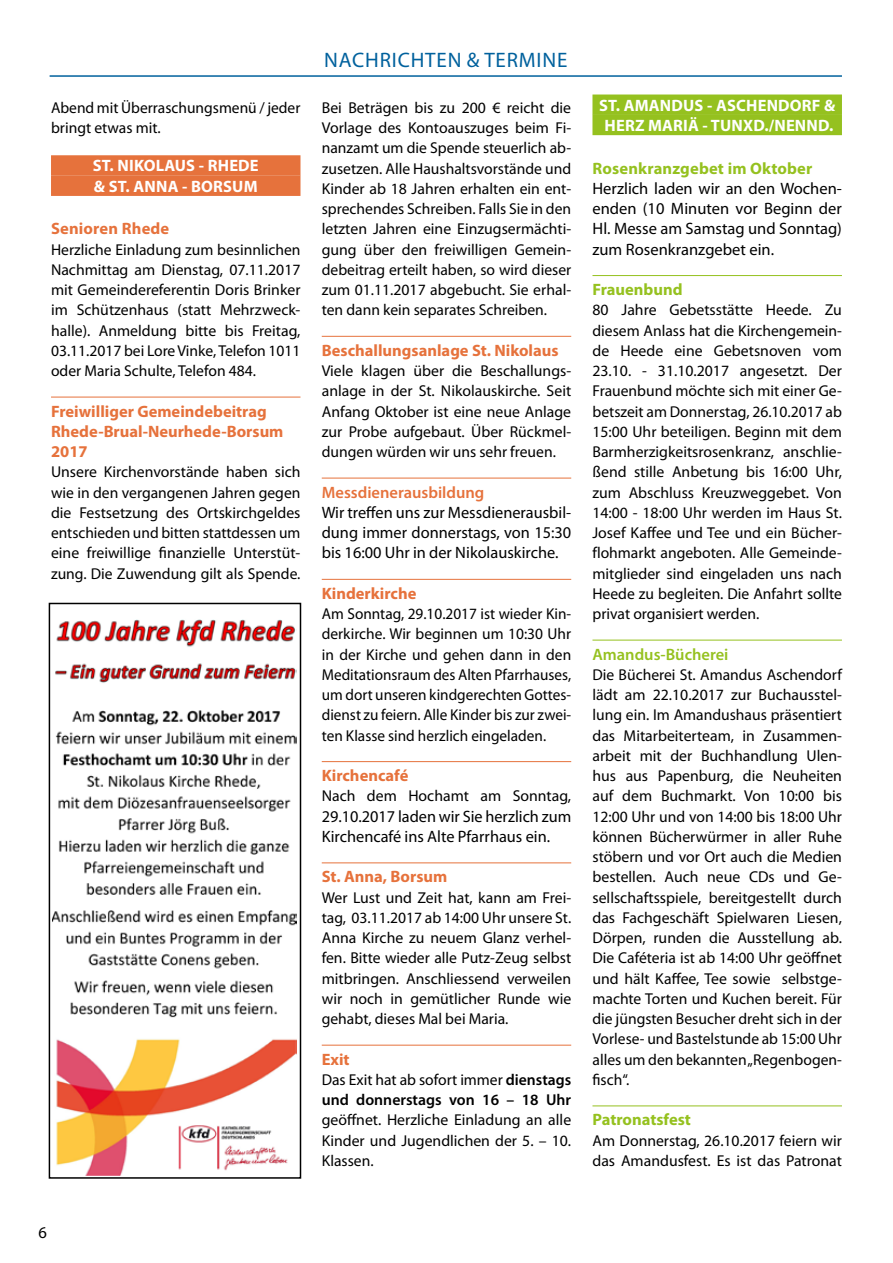
<style>
.page{position:relative;width:893px;height:1263px;background:#fff}
.page>*{position:absolute;margin:0;border:0;box-sizing:border-box;transform-origin:0 0}
.t1{font:21px "Myriad Pro";letter-spacing:.04em;color:#00619d}
.t2{font:16.5px/20.2px "Myriad Pro";color:#000;text-align:justify}
.t3{font:700 16.5px/20.2px "Myriad Pro";color:#e6723c}
.t4{font:700 16.5px/20.2px "Myriad Pro";letter-spacing:.01em;color:#fff}
.t5{font:700 16.5px "Myriad Pro";color:#95c11f}
.t6{font:600 16.5px "Myriad Pro";color:#e6723c}
.t7{font:600 16.5px "Myriad Pro";color:#95c11f}
.t8{font:15.75px/20.2px "Myriad Pro";color:#000;text-align:justify}
.t9{font:600 15.75px/20.2px "Myriad Pro";color:#000}
.s1{font-weight:400}
</style>
<div class="page">
<div style="left:51px;top:155px;width:249px;height:21px;background:#e6723c"></div>
<div style="left:51px;top:176px;width:249px;height:20px;background:#e6723c"></div>
<hr style="left:51px;top:397px;width:249px;height:1px;background:#e6723c">
<hr style="left:322px;top:336px;width:249px;height:1px;background:#e6723c">
<hr style="left:322px;top:478px;width:249px;height:1px;background:#e6723c">
<hr style="left:322px;top:579px;width:249px;height:1px;background:#e6723c">
<hr style="left:322px;top:761px;width:249px;height:1px;background:#e6723c">
<hr style="left:322px;top:862px;width:249px;height:1px;background:#e6723c">
<hr style="left:322px;top:1045px;width:249px;height:1px;background:#e6723c">
<div style="left:592px;top:95px;width:250px;height:20px;background:#95c11f"></div>
<div style="left:592px;top:115px;width:250px;height:20px;background:#95c11f"></div>
<hr style="left:592px;top:275px;width:250px;height:1px;background:#95c11f">
<hr style="left:592px;top:640px;width:250px;height:1px;background:#95c11f">
<hr style="left:592px;top:1105px;width:250px;height:1px;background:#95c11f">
<hr style="left:50px;top:75px;width:792px;height:2px;background:#00619d">
<img style="left:53px;top:619px;width:244px;height:557px">
<div style="left:49px;top:603px;width:252px;height:576px;border:2px solid #000"></div>
<p class="t8" style="left:51px;top:97px;width:251px">Abend mit Überraschungsmenü / jeder bringt etwas mit.</p>
<p class="t4" style="left:93px;top:155px;width:168px">ST. NIKOLAUS - RHEDE &amp; ST. ANNA - BORSUM</p>
<p class="t3" style="left:51px;top:218px;width:120px">Senioren Rhede</p>
<p class="t8" style="left:51px;top:239px;width:251px">Herzliche Einladung zum besinnlichen Nachmittag am Dienstag, 07.11.2017 mit Gemeindereferentin Doris Brinker im Schützenhaus (statt Mehrzweck&shy;halle). Anmeldung bitte bis Freitag, 03.11.2017 bei Lore Vinke, Telefon 1011 oder Maria Schulte, Telefon 484.</p>
<p class="t3" style="left:51px;top:400px;width:234px">Freiwilliger Gemeindebeitrag<br>Rhede-Brual-Neurhede-Borsum<br>2017</p>
<p class="t8" style="left:51px;top:462px;width:251px">Unsere Kirchenvorstände haben sich wie in den vergangenen Jahren gegen die Festsetzung des Ortskirchgeldes entschieden und bitten stattdessen um eine freiwillige finanzielle Unterstüt&shy;zung. Die Zuwendung gilt als Spende.</p>
<h1 class="t1" style="left:324px;top:47px;width:245px">NACHRICHTEN &amp; TERMINE</h1>
<p class="t8" style="left:322px;top:97px;width:251px">Bei Beträgen bis zu 200 € reicht die Vorlage des Kontoauszuges beim Fi&shy;nanzamt um die Spende steuerlich ab&shy;zusetzen. Alle Haushaltsvorstände und Kinder ab 18 Jahren erhalten ein ent&shy;sprechendes Schreiben. Falls Sie in den letzten Jahren eine Einzugsermächti&shy;gung über den freiwilligen Gemein&shy;debeitrag erteilt haben, so wird dieser zum 01.11.2017 abgebucht. Sie erhal&shy;ten dann kein separates Schreiben.</p>
<p class="t3" style="left:322px;top:340px;width:238px">Beschallungsanlage St. Nikolaus</p>
<p class="t8" style="left:322px;top:360px;width:251px">Viele klagen über die Beschallungs&shy;anlage in der St. Nikolauskirche. Seit Anfang Oktober ist eine neue Anlage zur Probe aufgebaut. Über Rückmel&shy;dungen würden wir uns sehr freuen.</p>
<p class="t6" style="left:322px;top:481px;width:164px">Messdienerausbildung</p>
<p class="t2" style="left:322px;top:502px;width:251px">Wir treffen uns zur Messdienerausbil&shy;dung immer donnerstags, von 15:30 bis 16:00 Uhr in der Nikolauskirche.</p>
<p class="t3" style="left:322px;top:583px;width:96px">Kinderkirche</p>
<p class="t8" style="left:322px;top:603px;width:251px">Am Sonntag, 29.10.2017 ist wieder Kin&shy;derkirche. Wir beginnen um 10:30 Uhr in der Kirche und gehen dann in den Meditationsraum des Alten Pfarrhauses, um dort unseren kindgerechten Gottes&shy;dienst zu feiern. Alle Kinder bis zur zwei&shy;ten Klasse sind herzlich eingeladen.</p>
<p class="t3" style="left:322px;top:765px;width:88px">Kirchencafé</p>
<p class="t8" style="left:322px;top:786px;width:251px">Nach dem Hochamt am Sonntag,</p>
<p class="t2" style="left:322px;top:806px;width:251px">29.10.2017 laden wir Sie herzlich zum<br>Kirchencafé ins Alte Pfarrhaus ein.</p>
<p class="t3" style="left:322px;top:866px;width:127px">St. Anna, Borsum</p>
<p class="t8" style="left:322px;top:887px;width:251px">Wer Lust und Zeit hat, kann am Frei&shy;tag, 03.11.2017 ab 14:00 Uhr unsere St.<br>Anna Kirche zu neuem Glanz verhel&shy;fen. Bitte wieder alle Putz-Zeug selbst mitbringen. Anschliessend verweilen wir noch in gemütlicher Runde wie gehabt, dieses Mal bei Maria.</p>
<p class="t3" style="left:322px;top:1048px;width:29px">Exit</p>
<p class="t9" style="left:322px;top:1069px;width:251px"><span class="s1">Das Exit hat ab sofort immer</span> dienstags und donnerstags von 16 – 18 Uhr</p>
<p class="t8" style="left:322px;top:1110px;width:251px">geöffnet. Herzliche Einladung an alle Kinder und Jugendlichen der 5. – 10.<br>Klassen.</p>
<p class="t4" style="left:599px;top:94px;width:238px;text-align:center">ST. AMANDUS - ASCHENDORF &amp;<br>HERZ MARIÄ - TUNXD./NENND.</p>
<p class="t5" style="left:592px;top:157px;width:221px">Rosenkranzgebet im Oktober</p>
<p class="t2" style="left:592px;top:178px;width:251px">Herzlich laden wir an den Wochen&shy;enden (10 Minuten vor Beginn der Hl. Messe am Samstag und Sonntag) zum Rosenkranzgebet ein.</p>
<p class="t5" style="left:592px;top:279px;width:92px">Frauenbund</p>
<p class="t8" style="left:592px;top:300px;width:251px">80 Jahre Gebetsstätte Heede. Zu diesem Anlass hat die Kirchengemein&shy;de Heede eine Gebetsnoven vom 23.10. - 31.10.2017 angesetzt. Der Frauenbund möchte sich mit einer Ge&shy;betszeit am Donnerstag, 26.10.2017 ab 15:00 Uhr beteiligen. Beginn mit dem Barmherzigkeitsrosenkranz, anschlie&shy;ßend stille Anbetung bis 16:00 Uhr, zum Abschluss Kreuzweggebet. Von 14:00 - 18:00 Uhr werden im Haus St.<br>Josef Kaffee und Tee und ein Bücher&shy;flohmarkt angeboten. Alle Gemeinde&shy;mitglieder sind eingeladen uns nach Heede zu begleiten. Die Anfahrt sollte privat organisiert werden.</p>
<p class="t7" style="left:592px;top:643px;width:137px">Amandus-Bücherei</p>
<p class="t8" style="left:592px;top:664px;width:251px">Die Bücherei St. Amandus Aschendorf lädt am 22.10.2017 zur Buchausstel&shy;lung ein. Im Amandushaus präsentiert das Mitarbeiterteam, in Zusammen&shy;arbeit mit der Buchhandlung Ulen&shy;hus aus Papenburg, die Neuheiten auf dem Buchmarkt. Von 10:00 bis 12:00 Uhr und von 14:00 bis 18:00 Uhr können Bücherwürmer in aller Ruhe stöbern und vor Ort auch die Medien bestellen. Auch neue CDs und Ge&shy;sellschaftsspiele, bereitgestellt durch das Fachgeschäft Spielwaren Liesen, Dörpen, runden die Ausstellung ab.<br>Die Caféteria ist ab 14:00 Uhr geöffnet und hält Kaffee, Tee sowie selbstge&shy;machte Torten und Kuchen bereit. Für die jüngsten Besucher dreht sich in der Vorlese- und Bastelstunde ab 15:00 Uhr alles um den bekannten „Regenbogen&shy;fisch“.</p>
<p class="t5" style="left:592px;top:1109px;width:100px">Patronatsfest</p>
<p class="t8" style="left:592px;top:1130px;width:251px">Am Donnerstag, 26.10.2017 feiern wir das Amandusfest. Es ist das Patronat</p>
<p class="t2" style="left:39px;top:1221px;width:10px">6</p>
</div>
